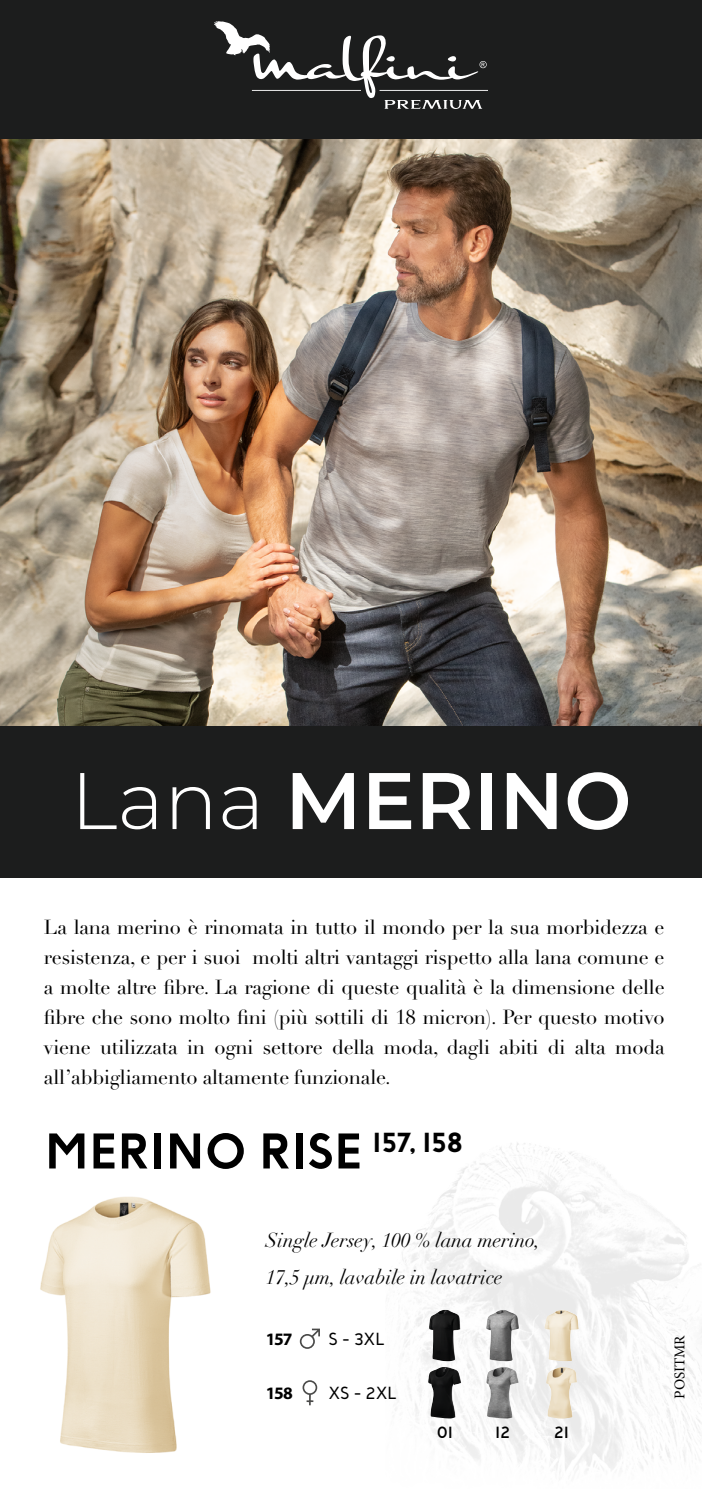
<style>
.page{position:relative;width:702px;height:1489px;background:#fff}
.page>*{position:absolute;margin:0;border:0;box-sizing:border-box;transform-origin:0 0}
.t1{font:600 80px "Montserrat";color:#fff}
.t2{font:700 50px "Baufra";letter-spacing:-.02em;color:#000}
.t3{font:20px/30px "Didot LT Pro";letter-spacing:-.01em;color:#000;text-align:justify}
.t4{font:italic 20px/37px "Didot LT Pro";color:#000}
.t5{font:600 17.5px "Baufra";letter-spacing:-.02em;color:#000}
.t6{font:700 17.5px "Myriad Pro";letter-spacing:-.07em;color:#000}
.t7{font:600 17.25px "Baufra";color:#000}
.t8{font:15px "Minion Pro";color:#000}
.s1{font-weight:300}
</style>
<div class="page">
<img style="left:40px;top:1196px;width:171px;height:257px">
<img style="left:0;top:138px;width:702px;height:588px">
<div style="left:0;top:0;width:702px;height:138px;background:#1c1d1d"></div>
<svg style="left:300px;top:1328px;width:20px;height:20px"></svg>
<svg style="left:302px;top:1380px;width:15px;height:25px"></svg>
<div style="left:0;top:726px;width:702px;height:152px;background:#1c1d1d"></div>
<svg style="left:214px;top:21px;width:274px;height:88px"></svg>
<img style="left:546px;top:1366px;width:31px;height:52px">
<img style="left:427px;top:1366px;width:34px;height:52px">
<img style="left:486px;top:1366px;width:33px;height:52px">
<img style="left:544px;top:1309px;width:34px;height:52px">
<img style="left:428px;top:1309px;width:32px;height:52px">
<img style="left:485px;top:1309px;width:34px;height:52px">
<h1 class="t1" style="left:70px;top:744px;width:562px"><span class="s1">Lana</span> MERINO</h1>
<p class="t3" style="left:44px;top:912px;width:622px">La lana merino è rinomata in tutto il mondo per la sua morbidezza e resistenza, e per i suoi molti altri vantaggi rispetto alla lana comune e a molte altre fibre. La ragione di queste qualità è la dimensione delle fibre che sono molto fini (più sottili di 18 micron). Per questo motivo viene utilizzata in ogni settore della moda, dagli abiti di alta moda all’abbigliamento altamente funzionale.</p>
<h2 class="t2" style="left:44px;top:1114px;width:420px">MERINO RISE <sup>157,</sup> <sup>158</sup></h2>
<p class="t4" style="left:266px;top:1221px;width:276px">Single Jersey, 100 % lana merino,<br>17,5 µm, lavabile in lavatrice</p>
<p class="t6" style="left:266px;top:1327px;width:28px">157</p>
<p class="t5" style="left:328px;top:1327px;width:58px">S - 3XL</p>
<p class="t6" style="left:266px;top:1381px;width:28px">158</p>
<p class="t5" style="left:328px;top:1381px;width:70px">XS - 2XL</p>
<p class="t7" style="left:436px;top:1419px;width:18px">01</p>
<p class="t7" style="left:495px;top:1419px;width:16px">12</p>
<p class="t7" style="left:554px;top:1419px;width:16px">21</p>
<p class="t8" style="left:669px;top:1398px;width:65px;rotate:-90deg">POSITMR</p>
</div>
